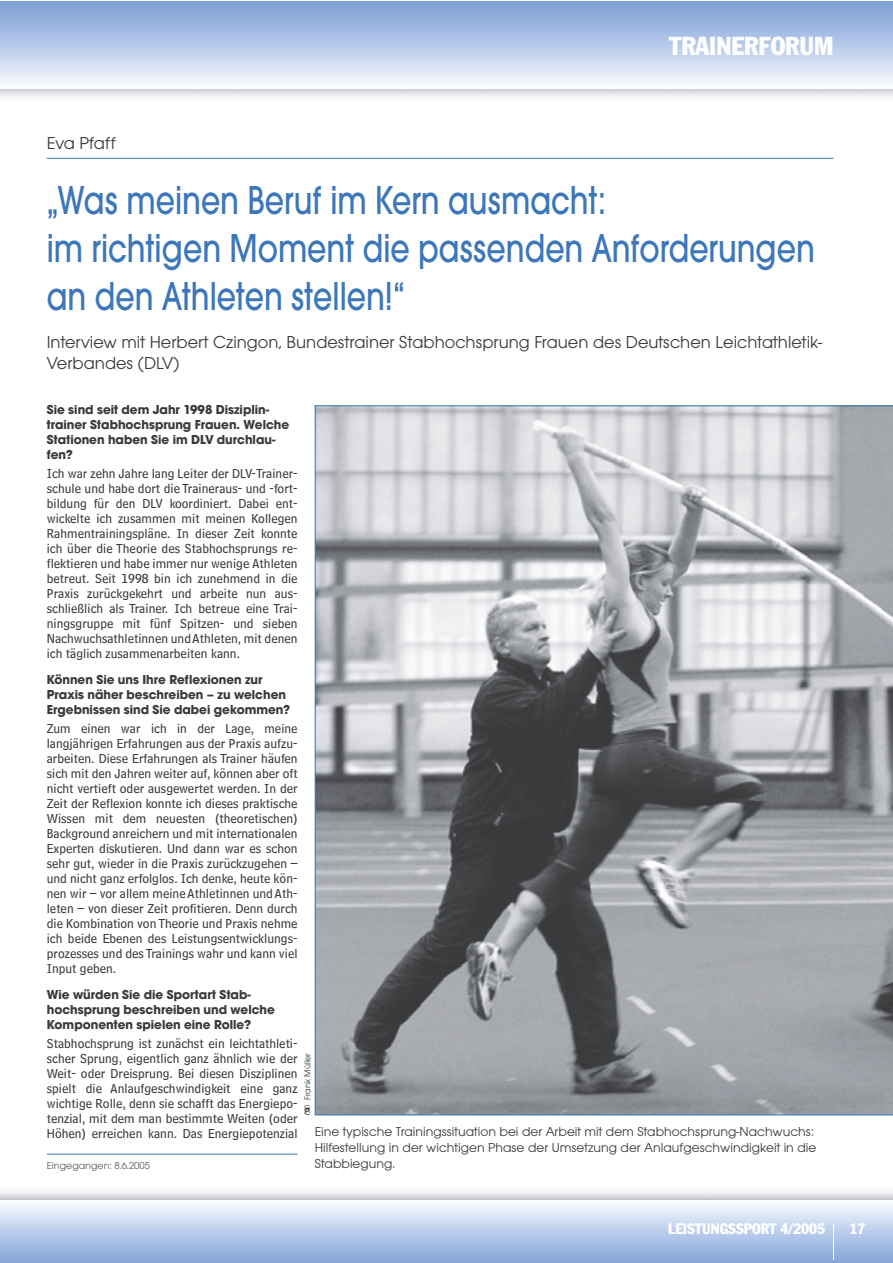
<style>
.page{position:relative;width:893px;height:1263px;background:#fff}
.page>*{position:absolute;margin:0;border:0;box-sizing:border-box;transform-origin:0 0}
.t1{font:500 42px/48px "Avant Garde Gothic Itc T";color:#3d77ba;scale:.8 1}
.t2{font:condensed 25.5px "Franklin Gothic";color:#fff}
.t3{font:18px/21px "Avant Garde Gothic Itc T";color:#383a3b}
.t4{font:condensed 15px "Franklin Gothic";color:#fff}
.t5{font:13.5px/15px "Bell Centennial Sub Caption";color:#383a3b;text-align:justify}
.t6{font:700 13.5px/15px "Avant Garde Gothic Itc T";color:#383a3b}
.t7{font:13.5px/15.8px "Avant Garde Gothic Itc T";color:#383a3b}
.t8{font:10.5px "Avant Garde Gothic Itc T";color:#5a5c5f}
.t9{font:9px "Avant Garde Gothic Itc T";color:#383a3b}
.s1{font-family:"Pinxit Private LL"}
</style>
<div class="page">
<div style="left:0;top:1px;width:893px;height:50px;background:#bfd0ed"></div>
<div style="left:0;top:1px;width:893px;height:47px;background:#baccec"></div>
<div style="left:0;top:1px;width:893px;height:44px;background:#b6caea"></div>
<div style="left:0;top:1px;width:893px;height:41px;background:#b2c7e9"></div>
<div style="left:0;top:1px;width:893px;height:38px;background:#aec3e7"></div>
<div style="left:0;top:1px;width:893px;height:35px;background:#aac0e6"></div>
<div style="left:0;top:1px;width:893px;height:32px;background:#a6bee5"></div>
<div style="left:0;top:1px;width:893px;height:30px;background:#a2bbe4"></div>
<div style="left:0;top:1px;width:893px;height:27px;background:#9eb8e2"></div>
<div style="left:0;top:1px;width:893px;height:23px;background:#99b4e0"></div>
<div style="left:0;top:1px;width:893px;height:19px;background:#94b1de"></div>
<div style="left:0;top:1px;width:893px;height:16px;background:#90aedc"></div>
<div style="left:0;top:1px;width:893px;height:12px;background:#8baada"></div>
<div style="left:0;top:1px;width:893px;height:8px;background:#86a6d8"></div>
<div style="left:0;top:1px;width:893px;height:5px;background:#82a4d7"></div>
<hr style="left:0;top:1px;width:893px;height:1px;background:#7da0d5">
<div style="left:0;top:1200px;width:893px;height:49px;background:#9cb7e1"></div>
<div style="left:0;top:1200px;width:893px;height:47px;background:#a0b9e3"></div>
<div style="left:0;top:1200px;width:893px;height:44px;background:#a6bee5"></div>
<div style="left:0;top:1200px;width:893px;height:41px;background:#aac1e6"></div>
<div style="left:0;top:1200px;width:893px;height:39px;background:#aec4e8"></div>
<div style="left:0;top:1200px;width:893px;height:37px;background:#b2c6e9"></div>
<div style="left:0;top:1200px;width:893px;height:34px;background:#b7caeb"></div>
<div style="left:0;top:1200px;width:893px;height:32px;background:#bbcdec"></div>
<div style="left:0;top:1200px;width:893px;height:30px;background:#bfd0ed"></div>
<div style="left:0;top:1200px;width:893px;height:28px;background:#c3d3ee"></div>
<div style="left:0;top:1200px;width:893px;height:26px;background:#c7d6f0"></div>
<div style="left:0;top:1200px;width:893px;height:24px;background:#ccd9f1"></div>
<div style="left:0;top:1200px;width:893px;height:22px;background:#d0dcf2"></div>
<div style="left:0;top:1200px;width:893px;height:20px;background:#d4e0f3"></div>
<div style="left:0;top:1200px;width:893px;height:18px;background:#d8e2f5"></div>
<div style="left:0;top:1200px;width:893px;height:16px;background:#dde6f6"></div>
<div style="left:0;top:1200px;width:893px;height:13px;background:#e3eaf8"></div>
<div style="left:0;top:1200px;width:893px;height:11px;background:#e7edf9"></div>
<div style="left:0;top:1200px;width:893px;height:9px;background:#ebf1fa"></div>
<div style="left:0;top:1200px;width:893px;height:7px;background:#eff3fb"></div>
<div style="left:0;top:1200px;width:893px;height:5px;background:#f4f7fc"></div>
<hr style="left:0;top:1200px;width:893px;height:3px;background:#f8fafd">
<hr style="left:0;top:1200px;width:893px;height:1px;background:#fcfdfe">
<hr style="left:833px;top:1224px;width:1px;height:36px;background:#fff">
<hr style="left:47px;top:158px;width:786px;height:1px;background:#3d77ba">
<svg style="left:315px;top:405px;width:578px;height:710px;background:#9ea3a9"></svg>
<hr style="left:47px;top:1154px;width:251px;height:1px;background:#3d77ba">
<h2 class="t2" style="left:669px;top:30px;width:166px">TRAINERFORUM</h2>
<h3 class="t3" style="left:47px;top:133px;width:70px">Eva Pfaff</h3>
<h1 class="t1" style="left:47px;top:176px;width:962px">„Was meinen Beruf im Kern ausmacht:<br>im richtigen Moment die passenden Anforderungen an den Athleten stellen!“</h1>
<h3 class="t3" style="left:47px;top:332px;width:777px">Interview mit Herbert Czingon, Bundestrainer Stabhochsprung Frauen des Deutschen Leichtathletik-<br>Verbandes (DLV)</h3>
<p class="t6" style="left:47px;top:401px;width:244px">Sie sind seit dem Jahr 1998 Disziplin&shy;trainer Stabhochsprung Frauen. Welche<br>Stationen haben Sie im DLV durchlau&shy;fen?</p>
<p class="t5" style="left:47px;top:466px;width:252px">Ich war zehn Jahre lang Leiter der DLV-Trainer&shy;schule und habe dort die Traineraus- und -fort&shy;bildung für den DLV koordiniert. Dabei ent&shy;wickelte ich zusammen mit meinen Kollegen Rahmentrainingspläne. In dieser Zeit konnte ich über die Theorie des Stabhochsprungs re&shy;flektieren und habe immer nur wenige Athleten betreut. Seit 1998 bin ich zunehmend in die Praxis zurückgekehrt und arbeite nun aus&shy;schließlich als Trainer. Ich betreue eine Trai&shy;ningsgruppe mit fünf Spitzen- und sieben Nachwuchsathletinnen und Athleten, mit denen ich täglich zusammenarbeiten kann.</p>
<p class="t6" style="left:47px;top:671px;width:245px">Können Sie uns Ihre Reflexionen zur<br>Praxis näher beschreiben – zu welchen<br>Ergebnissen sind Sie dabei gekommen?</p>
<p class="t5" style="left:47px;top:721px;width:252px">Zum einen war ich in der Lage, meine langjährigen Erfahrungen aus der Praxis aufzu&shy;arbeiten. Diese Erfahrungen als Trainer häufen sich mit den Jahren weiter auf, können aber oft nicht vertieft oder ausgewertet werden. In der Zeit der Reflexion konnte ich dieses praktische Wissen mit dem neuesten (theoretischen)<br>Background anreichern und mit internationalen Experten diskutieren. Und dann war es schon sehr gut, wieder in die Praxis zurückzugehen – und nicht ganz erfolglos. Ich denke, heute kön&shy;nen wir – vor allem meine Athletinnen und Ath&shy;leten – von dieser Zeit profitieren. Denn durch die Kombination von Theorie und Praxis nehme ich beide Ebenen des Leistungsentwicklungs&shy;prozesses und des Trainings wahr und kann viel Input geben.</p>
<p class="t6" style="left:47px;top:986px;width:230px">Wie würden Sie die Sportart Stab&shy;hochsprung beschreiben und welche<br>Komponenten spielen eine Rolle?</p>
<p class="t5" style="left:47px;top:1036px;width:252px">Stabhochsprung ist zunächst ein leichtathleti&shy;scher Sprung, eigentlich ganz ähnlich wie der Weit- oder Dreisprung. Bei diesen Disziplinen spielt die Anlaufgeschwindigkeit eine ganz wichtige Rolle, denn sie schafft das Energiepo&shy;tenzial, mit dem man bestimmte Weiten (oder Höhen) erreichen kann. Das Energiepotenzial</p>
<p class="t9" style="left:302px;top:1115px;width:63px;rotate:-90deg"><span class="s1">C</span> Frank Müller</p>
<p class="t7" style="left:315px;top:1123px;width:503px">Eine typische Trainingssituation bei der Arbeit mit dem Stabhochsprung-Nachwuchs:<br>Hilfestellung in der wichtigen Phase der Umsetzung der Anlaufgeschwindigkeit in die<br>Stabbiegung.</p>
<p class="t8" style="left:47px;top:1159px;width:105px">Eingegangen: 8.6.2005</p>
<p class="t4" style="left:668px;top:1220px;width:159px">LEISTUNGSSPORT 4/2005</p>
<p class="t4" style="left:849px;top:1220px;width:18px">17</p>
</div>
